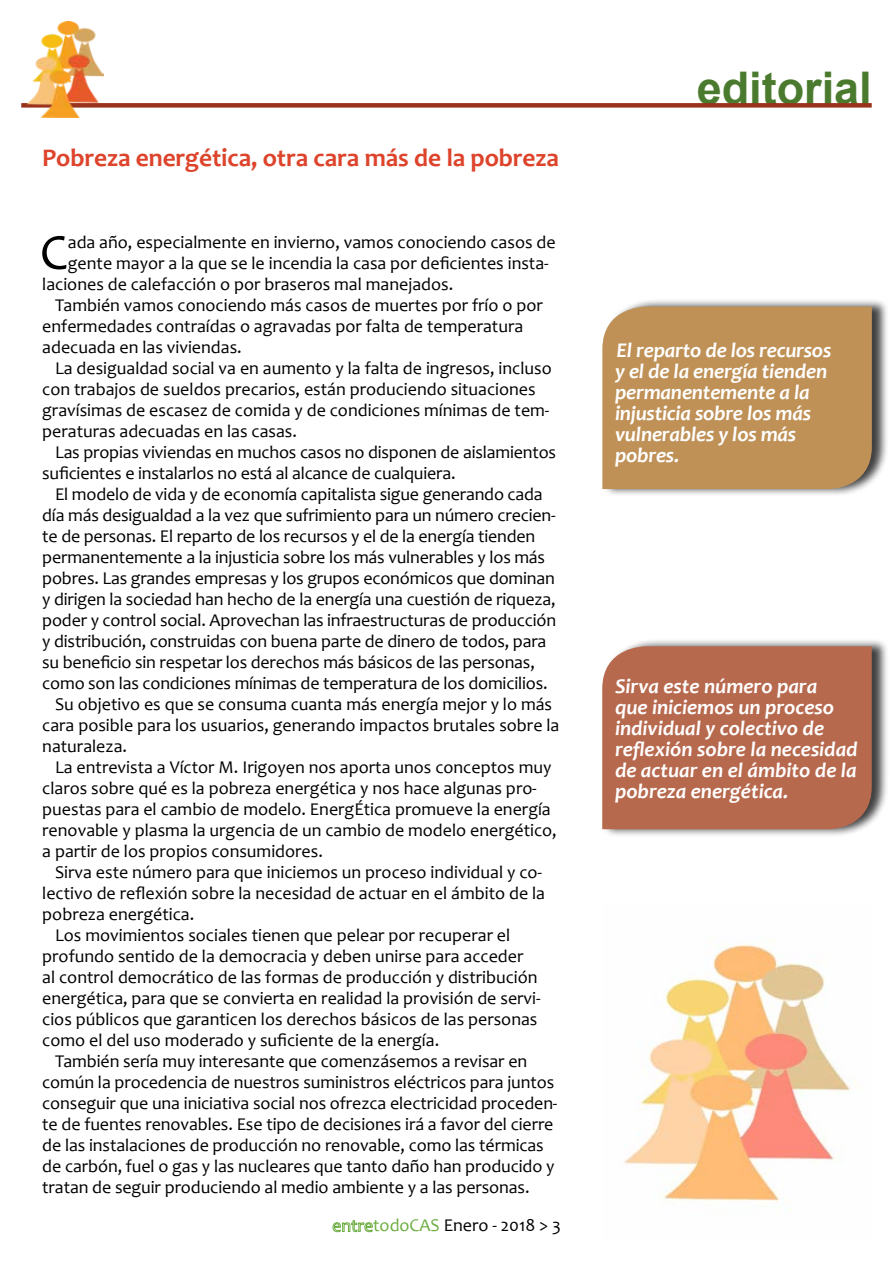
<style>
.page{position:relative;width:893px;height:1263px;background:#fff}
.page>*{position:absolute;margin:0;border:0;box-sizing:border-box;transform-origin:0 0}
.t1{font:51px "Candara";color:#000}
.t2{font:700 45px "Arial";color:#4a7a2d}
.t3{font:700 25.5px "Candara";letter-spacing:-.005em;color:#dd442b}
.t4{font:italic 700 21px/21px "Candara";color:#fff}
.t5{font:18px "Candara";color:#000}
.s1{color:#6bad40}
</style>
<div class="page">
<img style="left:624px;top:940px;width:226px;height:271px">
<svg style="left:333px;top:1220px;width:40px;height:12px"></svg>
<div style="left:603px;top:298px;width:286px;height:199px;background:#000;opacity:.75"></div>
<div style="left:602px;top:307px;width:270px;height:182px;background:#bf9157"></div>
<div style="left:602px;top:638px;width:287px;height:199px;background:#000;opacity:.75"></div>
<div style="left:602px;top:646px;width:270px;height:183px;background:#b7694e"></div>
<div style="left:21px;top:103px;width:851px;height:5px;background:#99321a"></div>
<img style="left:28px;top:21px;width:76px;height:97px">
<h3 class="t3" style="left:42px;top:141px;width:518px">Pobreza energética, otra cara más de la pobreza</h3>
<h1 class="t1" style="left:40px;top:220px;width:30px">C</h1>
<p class="t5" style="left:68px;top:231px;width:489px">ada año, especialmente en invierno, vamos conociendo casos de</p>
<p class="t5" style="left:68px;top:252px;width:482px">gente mayor a la que se le incendia la casa por deficientes insta-</p>
<p class="t5" style="left:42px;top:273px;width:412px">laciones de calefacción o por braseros mal manejados.</p>
<p class="t5" style="left:55px;top:294px;width:489px">También vamos conociendo más casos de muertes por frío o por</p>
<p class="t5" style="left:42px;top:315px;width:482px">enfermedades contraídas o agravadas por falta de temperatura</p>
<p class="t5" style="left:42px;top:336px;width:201px">adecuada en las viviendas.</p>
<p class="t5" style="left:55px;top:357px;width:498px">La desigualdad social va en aumento y la falta de ingresos, incluso</p>
<p class="t5" style="left:42px;top:378px;width:495px">con trabajos de sueldos precarios, están produciendo situaciones</p>
<p class="t5" style="left:42px;top:399px;width:509px">gravísimas de escasez de comida y de condiciones mínimas de tem-</p>
<p class="t5" style="left:42px;top:420px;width:256px">peraturas adecuadas en las casas.</p>
<p class="t5" style="left:55px;top:441px;width:503px">Las propias viviendas en muchos casos no disponen de aislamientos</p>
<p class="t5" style="left:42px;top:462px;width:415px">suficientes e instalarlos no está al alcance de cualquiera.</p>
<p class="t5" style="left:55px;top:483px;width:489px">El modelo de vida y de economía capitalista sigue generando cada</p>
<p class="t5" style="left:42px;top:504px;width:515px">día más desigualdad a la vez que sufrimiento para un número crecien-</p>
<p class="t5" style="left:42px;top:525px;width:494px">te de personas. El reparto de los recursos y el de la energía tienden</p>
<p class="t5" style="left:42px;top:546px;width:504px">permanentemente a la injusticia sobre los más vulnerables y los más</p>
<p class="t5" style="left:42px;top:567px;width:514px">pobres. Las grandes empresas y los grupos económicos que dominan</p>
<p class="t5" style="left:42px;top:588px;width:515px">y dirigen la sociedad han hecho de la energía una cuestión de riqueza,</p>
<p class="t5" style="left:42px;top:609px;width:515px">poder y control social. Aprovechan las infraestructuras de producción</p>
<p class="t5" style="left:42px;top:630px;width:506px">y distribución, construidas con buena parte de dinero de todos, para</p>
<p class="t5" style="left:42px;top:651px;width:494px">su beneficio sin respetar los derechos más básicos de las personas,</p>
<p class="t5" style="left:42px;top:672px;width:507px">como son las condiciones mínimas de temperatura de los domicilios.</p>
<p class="t5" style="left:55px;top:693px;width:499px">Su objetivo es que se consuma cuanta más energía mejor y lo más</p>
<p class="t5" style="left:42px;top:714px;width:519px">cara posible para los usuarios, generando impactos brutales sobre la</p>
<p class="t5" style="left:42px;top:735px;width:86px">naturaleza.</p>
<p class="t5" style="left:55px;top:756px;width:498px">La entrevista a Víctor M. Irigoyen nos aporta unos conceptos muy</p>
<p class="t5" style="left:42px;top:777px;width:496px">claros sobre qué es la pobreza energética y nos hace algunas pro-</p>
<p class="t5" style="left:42px;top:798px;width:510px">puestas para el cambio de modelo. EnergÉtica promueve la energía</p>
<p class="t5" style="left:42px;top:819px;width:516px">renovable y plasma la urgencia de un cambio de modelo energético,</p>
<p class="t5" style="left:42px;top:840px;width:282px">a partir de los propios consumidores.</p>
<p class="t5" style="left:55px;top:861px;width:488px">Sirva este número para que iniciemos un proceso individual y co-</p>
<p class="t5" style="left:42px;top:882px;width:504px">lectivo de reflexión sobre la necesidad de actuar en el ámbito de la</p>
<p class="t5" style="left:42px;top:903px;width:154px">pobreza energética.</p>
<p class="t5" style="left:55px;top:924px;width:457px">Los movimientos sociales tienen que pelear por recuperar el</p>
<p class="t5" style="left:42px;top:945px;width:483px">profundo sentido de la democracia y deben unirse para acceder</p>
<p class="t5" style="left:42px;top:966px;width:497px">al control democrático de las formas de producción y distribución</p>
<p class="t5" style="left:42px;top:987px;width:500px">energética, para que se convierta en realidad la provisión de servi-</p>
<p class="t5" style="left:42px;top:1008px;width:497px">cios públicos que garanticen los derechos básicos de las personas</p>
<p class="t5" style="left:42px;top:1029px;width:398px">como el del uso moderado y suficiente de la energía.</p>
<p class="t5" style="left:55px;top:1050px;width:474px">También sería muy interesante que comenzásemos a revisar en</p>
<p class="t5" style="left:42px;top:1071px;width:514px">común la procedencia de nuestros suministros eléctricos para juntos</p>
<p class="t5" style="left:42px;top:1092px;width:517px">conseguir que una iniciativa social nos ofrezca electricidad proceden-</p>
<p class="t5" style="left:42px;top:1113px;width:513px">te de fuentes renovables. Ese tipo de decisiones irá a favor del cierre</p>
<p class="t5" style="left:42px;top:1134px;width:503px">de las instalaciones de producción no renovable, como las térmicas</p>
<p class="t5" style="left:42px;top:1155px;width:514px">de carbón, fuel o gas y las nucleares que tanto daño han producido y</p>
<p class="t5" style="left:42px;top:1176px;width:489px">tratan de seguir produciendo al medio ambiente y a las personas.</p>
<p class="t5" style="left:373px;top:1214px;width:189px"><span class="s1">todoCAS</span> Enero - 2018 &gt; 3</p>
<h2 class="t2" style="left:697px;top:56px;width:177px">editorial</h2>
<p class="t4" style="left:615px;top:340px;width:218px">El reparto de los recursos y el de la energía tienden permanentemente a la injusticia sobre los más vulnerables y los más pobres.</p>
<p class="t4" style="left:615px;top:676px;width:244px">Sirva este número para<br>que iniciemos un proceso individual y colectivo de reflexión sobre la necesidad de actuar en el ámbito de la pobreza energética.</p>
</div>
